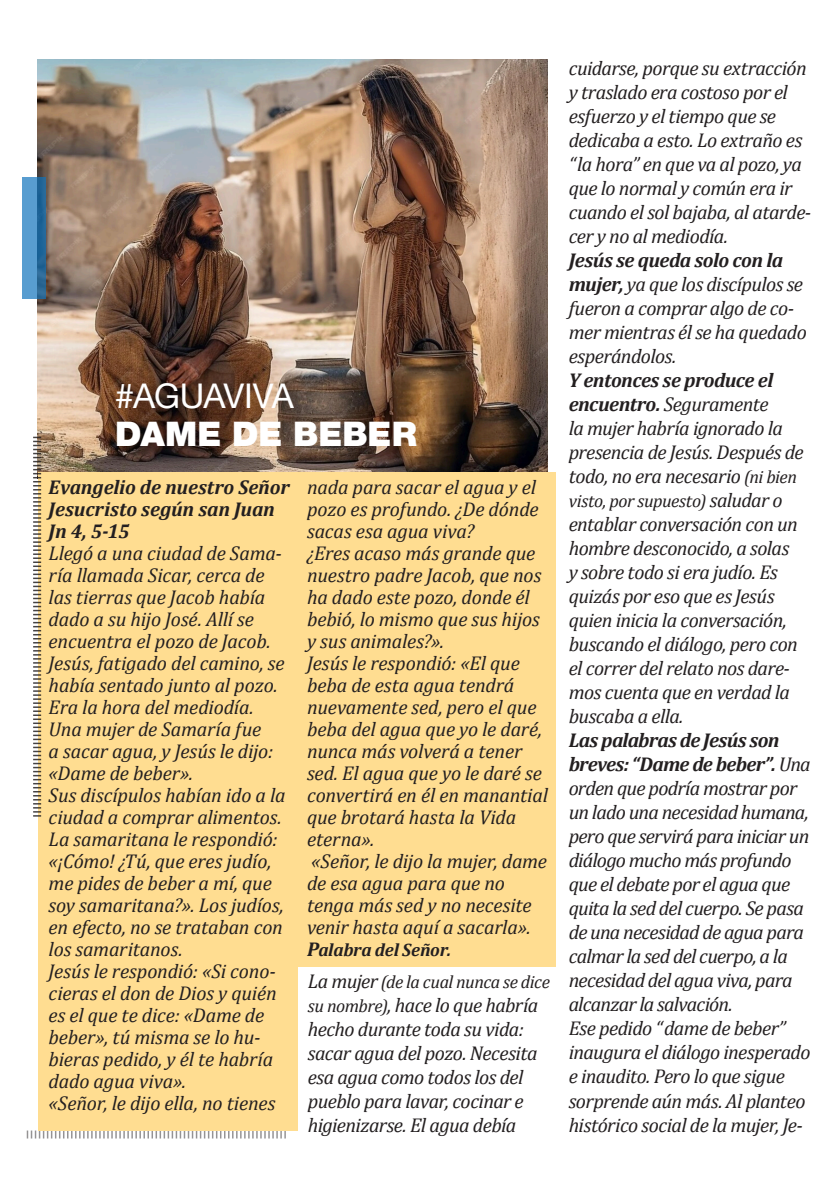
<style>
.page{position:relative;width:840px;height:1191px;background:#fff}
.page>*{position:absolute;margin:0;border:0;box-sizing:border-box;transform-origin:0 0}
.t1{font:900 34px "Helvetica Neue";color:#fff}
.t2{font:34px "Helvetica Neue";letter-spacing:-.03em;color:#fff}
.t3{font:italic 20px/22px "Cambria";letter-spacing:-.015em;color:#231f20}
.t4{font:italic 20px/24px "Cambria";letter-spacing:-.035em;color:#231f20}
.t5{font:italic 700 20px/22px "Cambria";letter-spacing:-.005em;color:#231f20}
.t6{font:italic 18px "Cambria";letter-spacing:-.025em;color:#231f20}
.t7{font:italic 700 18px "Cambria";letter-spacing:-.015em;color:#231f20}
.s1{font-size:20px}
.s2{font-size:18px}
.s3{font-weight:700}
</style>
<div class="page">
<img style="left:38px;top:60px;width:509px;height:412px">
<svg style="left:27px;top:1130px;width:259px;height:8px"></svg>
<div style="left:38px;top:472px;width:259px;height:658px;background:#ffdd91"></div>
<div style="left:296px;top:472px;width:259px;height:494px;background:#ffdd91"></div>
<svg style="left:22px;top:177px;width:23px;height:122px;fill:#589dd0"></svg>
<svg style="left:33px;top:437px;width:8px;height:379px"></svg>
<h1 class="t2" style="left:115px;top:376px;width:180px">#AGUAVIVA</h1>
<h1 class="t1" style="left:115px;top:414px;width:303px">DAME DE BEBER</h1>
<p class="t5" style="left:49px;top:476px;width:242px">Evangelio de nuestro Señor<br>Jesucristo según san Juan<br>Jn 4, 5-15</p>
<p class="t3" style="left:49px;top:542px;width:238px">Llegó a una ciudad de Sama&shy;ría llamada Sicar, cerca de las tierras que Jacob había dado a su hijo José. Allí se encuentra el pozo de Jacob.<br>Jesús, fatigado del camino, se había sentado junto al pozo.<br>Era la hora del mediodía.<br>Una mujer de Samaría fue<br>a sacar agua, y Jesús le dijo: «Dame de beber».<br>Sus discípulos habían ido a la ciudad a comprar alimentos.<br>La samaritana le respondió: «¡Cómo! ¿Tú, que eres judío, me pides de beber a mí, que soy samaritana?». Los judíos, en efecto, no se trataban con los samaritanos.<br>Jesús le respondió: «Si cono&shy;cieras el don de Dios y quién es el que te dice: «Dame de beber», tú misma se lo hu&shy;bieras pedido, y él te habría dado agua viva».<br>«Señor, le dijo ella, no tienes</p>
<p class="t3" style="left:307px;top:476px;width:242px">nada para sacar el agua y el pozo es profundo. ¿De dónde sacas esa agua viva?<br>¿Eres acaso más grande que nuestro padre Jacob, que nos ha dado este pozo, donde él bebió, lo mismo que sus hijos y sus animales?».<br>Jesús le respondió: «El que beba de esta agua tendrá nuevamente sed, pero el que beba del agua que yo le daré, nunca más volverá a tener sed. El agua que yo le daré se convertirá en él en manantial que brotará hasta la Vida eterna».<br>«Señor, le dijo la mujer, dame de esa agua para que no tenga más sed y no necesite venir hasta aquí a sacarla».</p>
<p class="t7" style="left:307px;top:939px;width:146px"><span class="s1">P</span>alabra del Señor.</p>
<p class="t6" style="left:307px;top:970px;width:243px"><span class="s1">La mujer</span> (de la cual nunca se dice</p>
<p class="t3" style="left:307px;top:992px;width:232px;line-height:24px"><span class="s2">su nombre)</span>, hace lo que habría hecho durante toda su vida: sacar agua del pozo. Necesita esa agua como todos los del pueblo para lavar, cocinar e higienizarse. El agua debía</p>
<p class="t3" style="left:568px;top:56px;width:244px;line-height:24px">cuidarse, porque su extracción y traslado era costoso por el esfuerzo y el tiempo que se dedicaba a esto. Lo extraño es “la hora” en que va al pozo, ya que lo normal y común era ir cuando el sol bajaba, al atarde&shy;cer y no al mediodía.</p>
<p class="t3" style="left:568px;top:248px;width:239px;line-height:24px"><span class="s3">Jesús se queda solo con la mujer,</span> ya que los discípulos se fueron a comprar algo de co&shy;mer mientras él se ha quedado esperándolos.</p>
<p class="t3" style="left:568px;top:368px;width:236px;line-height:24px"><span class="s3">Y entonces se produce el encuentro.</span> Seguramente<br>la mujer habría ignorado la presencia de Jesús. Después de todo, no era necesario <span class="s2">(ni bien</span></p>
<p class="t6" style="left:568px;top:490px;width:215px">visto, por supuesto) <span class="s1">saludar o</span></p>
<p class="t3" style="left:568px;top:512px;width:231px;line-height:24px">entablar conversación con un hombre desconocido, a solas y sobre todo si era judío. Es quizás por eso que es Jesús quien inicia la conversación, buscando el diálogo, pero con el correr del relato nos dare&shy;mos cuenta que en verdad la buscaba a ella.</p>
<p class="t4" style="left:568px;top:728px;width:243px"><span class="s3">Las palabras de Jesús son breves: “Dame de beber”.</span> Una orden que podría mostrar por un lado una necesidad humana, pero que servirá para iniciar un diálogo mucho más profundo que el debate por el agua que quita la sed del cuerpo. Se pasa de una necesidad de agua para calmar la sed del cuerpo, a la necesidad del agua viva, para alcanzar la salvación.<br>Ese pedido “dame de beber” inaugura el diálogo inesperado e inaudito. Pero lo que sigue sorprende aún más. Al planteo histórico social de la mujer, Je-</p>
</div>
